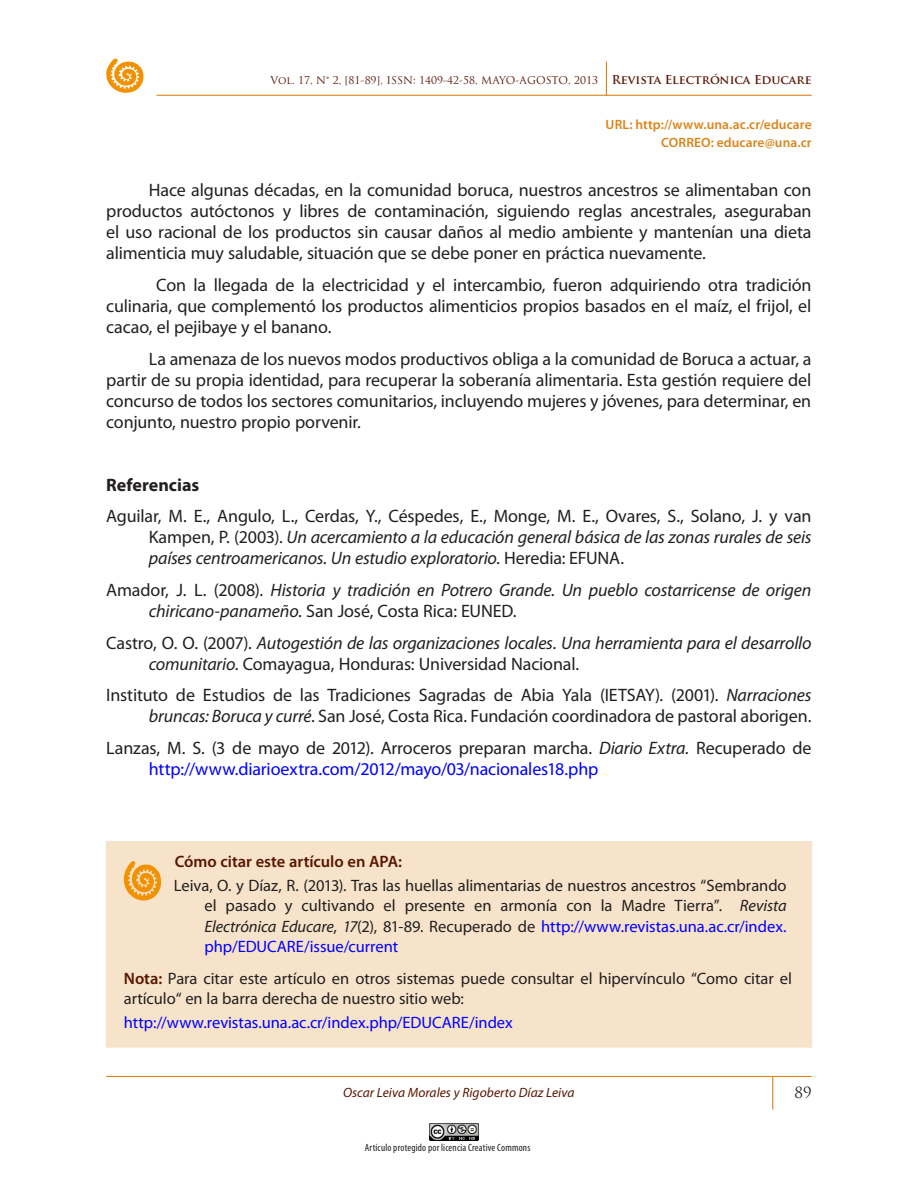
<style>
.page{position:relative;width:918px;height:1188px;background:#fff}
.page>*{position:absolute;margin:0;border:0;box-sizing:border-box;transform-origin:0 0}
.Normal__Web{font:18px/21px "Myriad Pro";letter-spacing:-.005em;color:#231f20;text-align:justify}
.Lista_vistosa_-_Énfa{font:italic 18px/21px "Myriad Pro";letter-spacing:-.01em;color:#231f20}
.Lista_vistosa_-_Énfa-2{font:18px/21px "Myriad Pro";letter-spacing:-.01em;color:#231f20;text-align:right}
.Lista_multicolor_-_É{font:18px/21px "Myriad Pro";letter-spacing:-.01em;color:#231f20}
.t1{font:700 18px "Myriad Pro";color:#231f20}
._1-TITULO_PRINCIPAL{font:16.5px/20.2px "Myriad Pro";letter-spacing:-.005em;color:#231f20;text-align:justify}
._1-TITULO_PRINCIPAL-2{font:16.5px "Myriad Pro";letter-spacing:-.005em;color:#00f}
._1-TITULO_PRINCIPAL-3{font:600 16.5px "Myriad Pro";letter-spacing:-.005em;color:#591600}
.t2{font:15px "Trajan Pro";color:#231f20}
.t3{font:600 13.5px/18px "Myriad Pro";letter-spacing:.005em;color:#db841a;text-align:right}
.t4{font:italic 13.5px "Myriad Pro";letter-spacing:.005em;color:#591600}
.t5{font:10.5px "Trajan Pro";color:#591600}
.t6{font:condensed 10.5px "Myriad Pro";letter-spacing:.015em;color:#231f20}
.s1{font-weight:700;font-size:12px}
.s2{font-style:italic}
.s3{font-style:normal}
.s4{color:#00f}
.s5{font-weight:600;color:#591600}
</style>
<div class="page">
<hr style="left:156px;top:95px;width:656px;height:1px;background:#db841a">
<hr style="left:606px;top:62px;width:1px;height:34px;background:#db841a">
<svg style="left:106px;top:58px;width:38px;height:35px"></svg>
<hr style="left:106px;top:1076px;width:706px;height:1px;background:#db841a">
<img style="left:430px;top:1123px;width:49px;height:17px">
<hr style="left:772px;top:1077px;width:1px;height:33px;background:#db841a">
<div style="left:106px;top:841px;width:706px;height:207px;background:#f6e3ca"></div>
<svg style="left:124px;top:861px;width:38px;height:40px"></svg>
<p class="t5" style="left:271px;top:74px;width:543px">Vol. 17, N° 2, [81-89], ISSN: 1409-42-58, MAYO-AGOSTO, 2013 <span class="s1">Revista Electrónica Educare</span></p>
<p class="t3" style="left:606px;top:115px;width:208px">URL: http://www.una.ac.cr/educare<br>CORREO: educare@una.cr</p>
<p class="Normal__Web" style="left:106px;top:180px;width:707px;text-indent:43px">Hace algunas décadas, en la comunidad boruca, nuestros ancestros se alimentaban con productos autóctonos y libres de contaminación, siguiendo reglas ancestrales, aseguraban el uso racional de los productos sin causar daños al medio ambiente y mantenían una dieta alimenticia muy saludable, situación que se debe poner en práctica nuevamente.</p>
<p class="Normal__Web" style="left:106px;top:274px;width:707px;text-indent:50px">Con la llegada de la electricidad y el intercambio, fueron adquiriendo otra tradición culinaria, que complementó los productos alimenticios propios basados en el maíz, el frijol, el cacao, el pejibaye y el banano.</p>
<p class="Normal__Web" style="left:106px;top:348px;width:707px;text-indent:43px">La amenaza de los nuevos modos productivos obliga a la comunidad de Boruca a actuar, a partir de su propia identidad, para recuperar la soberanía alimentaria. Esta gestión requiere del concurso de todos los sectores comunitarios, incluyendo mujeres y jóvenes, para determinar, en conjunto, nuestro propio porvenir.</p>
<p class="t1" style="left:106px;top:473px;width:94px">Referencias</p>
<p class="Normal__Web" style="left:149px;top:506px;width:664px;text-indent:-43px">Aguilar, M. E., Angulo, L., Cerdas, Y., Céspedes, E., Monge, M. E., Ovares, S., Solano, J. y van Kampen, P. (2003). <span class="s2">Un acercamiento a la educación general básica de las zonas rurales de seis países centroamericanos. Un estudio exploratorio.</span> Heredia: EFUNA.</p>
<p class="Lista_vistosa_-_Énfa" style="left:149px;top:579px;width:664px;text-indent:-43px"><span class="s3">Amador, J. L. (2008).</span> Historia y tradición en Potrero Grande. Un pueblo costarricense de origen chiricano-panameño<span class="s3">. San José, Costa Rica: EUNED.</span></p>
<p class="Lista_vistosa_-_Énfa" style="left:149px;top:632px;width:664px;text-indent:-43px"><span class="s3">Castro, O. O. (2007).</span> Autogestión de las organizaciones locales. Una herramienta para el desarrollo comunitario<span class="s3">. Comayagua, Honduras: Universidad Nacional.</span></p>
<p class="Lista_vistosa_-_Énfa-2" style="left:106px;top:685px;width:707px">Instituto de Estudios de las Tradiciones Sagradas de Abia Yala (IETSAY). (2001). <span class="s2">Narraciones bruncas: Boruca y curré</span>. San José, Costa Rica. Fundación coordinadora de pastoral aborigen.</p>
<p class="Lista_multicolor_-_É" style="left:149px;top:737px;width:664px;text-indent:-43px">Lanzas, M. S. (3 de mayo de 2012). Arroceros preparan marcha. <span class="s2">Diario Extra.</span> Recuperado de <span class="s4">http://www.diarioextra.com/2012/mayo/03/nacionales18.php</span></p>
<p class="_1-TITULO_PRINCIPAL-3" style="left:175px;top:851px;width:229px">Cómo citar este artículo en APA:</p>
<p class="_1-TITULO_PRINCIPAL" style="left:205px;top:875px;width:584px;text-indent:-31px">Leiva, O. y Díaz, R. (2013). Tras las huellas alimentarias de nuestros ancestros “Sembrando el pasado y cultivando el presente en armonía con la Madre Tierra”. <span class="s2">Revista Electrónica Educare</span>, <span class="s2">17</span>(2), 81-89. Recuperado de <span class="s4">http://www.revistas.una.ac.cr/index. php/EDUCARE/issue/current</span></p>
<p class="_1-TITULO_PRINCIPAL" style="left:124px;top:968px;width:670px"><span class="s5">Nota:</span> Para citar este artículo en otros sistemas puede consultar el hipervínculo “Como citar el artículo“ en la barra derecha de nuestro sitio web:</p>
<p class="_1-TITULO_PRINCIPAL-2" style="left:124px;top:1013px;width:391px">http://www.revistas.una.ac.cr/index.php/EDUCARE/index</p>
<p class="t4" style="left:343px;top:1084px;width:233px">Oscar Leiva Morales y Rigoberto Díaz Leiva</p>
<p class="t6" style="left:365px;top:1141px;width:167px">Artículo protegido por licencia Creative Commons</p>
<p class="t2" style="left:795px;top:1083px;width:19px">89</p>
</div>
